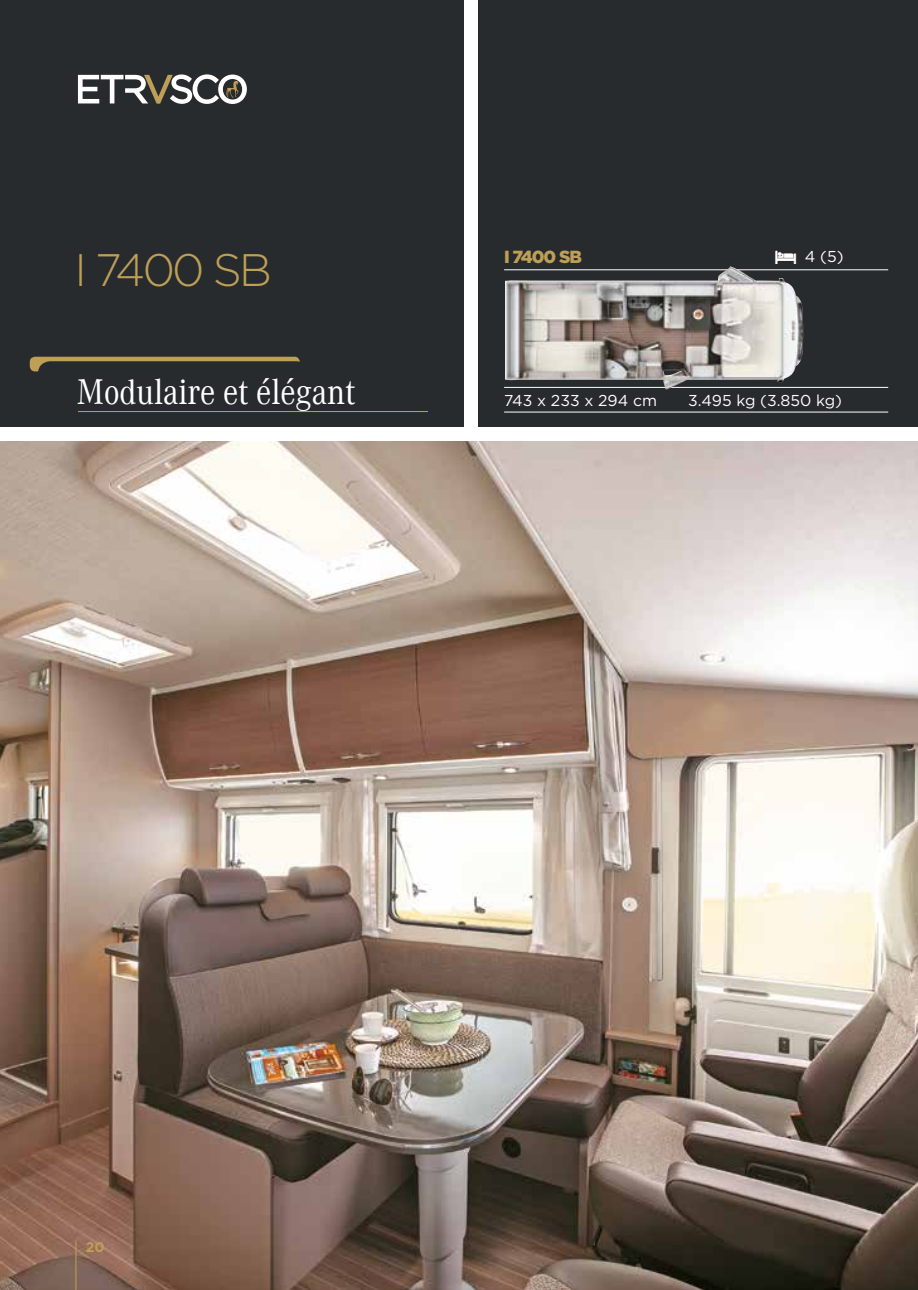
<style>
.page{position:relative;width:918px;height:1290px;background:#fff}
.page>*{position:absolute;margin:0;border:0;box-sizing:border-box;transform-origin:0 0}
.t1{font:300 45.5px "Gotham";letter-spacing:-.06em;color:#be9f56}
.t2{font:35px "Corporate ABQ";color:#fff;scale:.89 1}
.t3{font:900 17.5px "Gotham";letter-spacing:-.06em;color:#be9f56}
.t4{font:15.75px "Gotham";color:#fff}
.t5{font:700 14px "Gotham";color:#be9f56}
</style>
<div class="page">
<div style="left:479px;top:0;width:439px;height:427px;background:#272b2e"></div>
<div style="left:0;top:0;width:464px;height:427px;background:#272b2e"></div>
<svg style="left:78px;top:74px;width:169px;height:30px"></svg>
<img style="left:0;top:441px;width:918px;height:849px">
<hr style="left:504px;top:387px;width:384px;height:1px;background:#fff">
<hr style="left:504px;top:269px;width:384px;height:1px;background:#fff">
<hr style="left:504px;top:412px;width:384px;height:1px;background:#fff">
<img style="left:505px;top:266px;width:298px;height:124px">
<hr style="left:78px;top:411px;width:350px;height:1px;background:#be9f56">
<svg style="left:30px;top:357px;width:270px;height:14px"></svg>
<hr style="left:76px;top:1240px;width:1px;height:50px;background:#be9f56">
<h1 class="t1" style="left:74px;top:241px;width:199px">I 7400 SB</h1>
<h2 class="t2" style="left:77px;top:371px;width:314px">Modulaire et élégant</h2>
<p class="t3" style="left:504px;top:245px;width:79px">I 7400 SB</p>
<p class="t4" style="left:774px;top:246px;width:71px"><sub>h</sub> 4 (5)</p>
<p class="t4" style="left:504px;top:391px;width:154px">743 x 233 x 294 cm</p>
<p class="t4" style="left:688px;top:391px;width:155px">3.495 kg (3.850 kg)</p>
<p class="t5" style="left:86px;top:1237px;width:20px">20</p>
</div>
